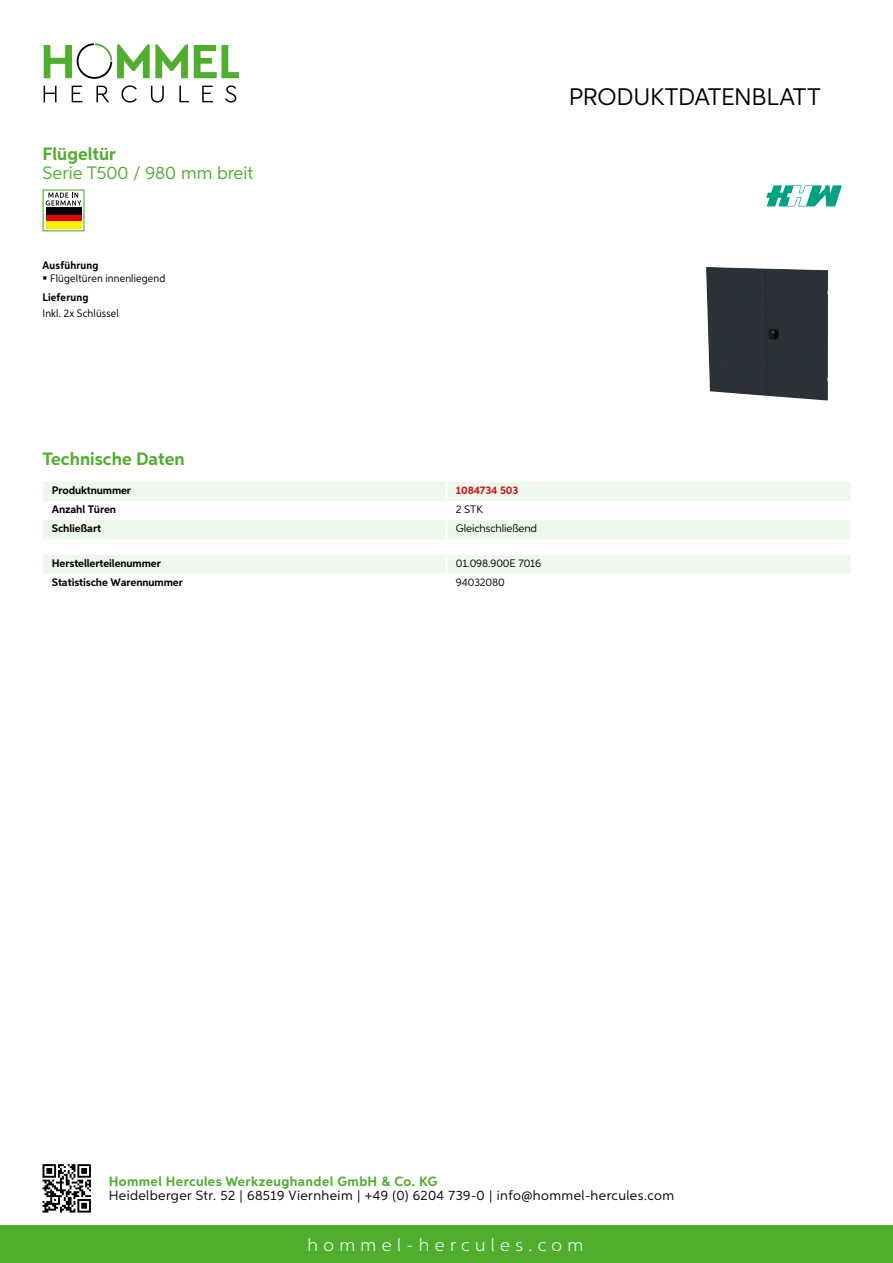
<style>
.page{position:relative;width:893px;height:1263px;background:#fff}
.page>*{position:absolute;margin:0;border:0;box-sizing:border-box;transform-origin:0 0}
.t1{font:24px "Aspira";letter-spacing:-.01em;color:#000}
.t2{font:700 18px "Aspira";color:#50ae2f}
.t3{font:18px "Aspira";color:#50ae2f}
.t4{font:300 18px "Aspira";letter-spacing:.3em;color:#fff}
.t5{font:13.5px "Aspira";letter-spacing:.03em;color:#000}
.t6{font:700 13.5px "Aspira";letter-spacing:.03em;color:#50ae2f}
.t7{font:700 10.95px "Aspira";letter-spacing:-.01em;color:#000}
.t8{font:10.95px "Aspira";letter-spacing:-.01em;color:#000}
.t9{font:10.95px "Aspira Nar";letter-spacing:.015em;color:#000}
.t10{font:700 10.95px "Aspira Nar";letter-spacing:.02em;color:#000}
.t11{font:700 10.95px "Aspira";letter-spacing:-.01em;color:#cd1013}
</style>
<div class="page">
<div style="left:0;top:1226px;width:893px;height:37px;background:#50ae2f"></div>
<svg style="left:43px;top:1164px;width:48px;height:48px"></svg>
<svg style="left:194px;top:45px;width:45px;height:33px"></svg>
<svg style="left:44px;top:43px;width:144px;height:36px"></svg>
<svg style="left:44px;top:86px;width:13px;height:16px"></svg>
<svg style="left:72px;top:86px;width:10px;height:16px"></svg>
<svg style="left:96px;top:86px;width:13px;height:16px"></svg>
<svg style="left:121px;top:85px;width:16px;height:18px"></svg>
<svg style="left:151px;top:86px;width:13px;height:17px"></svg>
<svg style="left:179px;top:86px;width:10px;height:16px"></svg>
<svg style="left:202px;top:86px;width:11px;height:16px"></svg>
<svg style="left:225px;top:85px;width:11px;height:18px"></svg>
<svg style="left:43px;top:482px;width:807px;height:57px"></svg>
<hr style="left:445px;top:520px;width:3px;height:19px;background:#fff">
<div style="left:43px;top:555px;width:807px;height:19px;background:#eef7eb"></div>
<svg style="left:43px;top:189px;width:42px;height:42px"></svg>
<div style="left:46px;top:214px;width:35px;height:7px;background:#e3000b"></div>
<div style="left:46px;top:208px;width:35px;height:7px;background:#000"></div>
<div style="left:46px;top:221px;width:35px;height:7px;background:#ffed00"></div>
<img style="left:706px;top:267px;width:122px;height:133px">
<svg style="left:766px;top:185px;width:76px;height:21px"></svg>
<h2 class="t2" style="left:43px;top:142px;width:75px">Flügeltür</h2>
<h2 class="t3" style="left:43px;top:162px;width:212px">Serie T500 / 980 mm breit</h2>
<p class="t10" style="left:43px;top:259px;width:58px">Ausführung</p>
<p class="t9" style="left:50px;top:272px;width:117px">Flügeltüren innenliegend</p>
<p class="t10" style="left:43px;top:291px;width:47px">Lieferung</p>
<p class="t9" style="left:43px;top:306px;width:78px">Inkl. 2x Schlüssel</p>
<h1 class="t1" style="left:569px;top:82px;width:253px">Produktdatenblatt</h1>
<h2 class="t2" style="left:43px;top:448px;width:144px">Technische Daten</h2>
<p class="t7" style="left:52px;top:483px;width:81px">Produktnummer</p>
<p class="t11" style="left:456px;top:483px;width:64px">1084734 503</p>
<p class="t7" style="left:52px;top:502px;width:66px">Anzahl Türen</p>
<p class="t8" style="left:456px;top:502px;width:22px">2 STK</p>
<p class="t7" style="left:52px;top:521px;width:51px">Schließart</p>
<p class="t8" style="left:456px;top:522px;width:83px">Gleichschließend</p>
<p class="t7" style="left:52px;top:556px;width:111px">Herstellerteilenummer</p>
<p class="t8" style="left:456px;top:556px;width:87px">01.098.900E 7016</p>
<p class="t7" style="left:52px;top:575px;width:132px">Statistische Warennummer</p>
<p class="t8" style="left:456px;top:575px;width:51px">94032080</p>
<p class="t6" style="left:109px;top:1172px;width:330px">Hommel Hercules Werkzeughandel GmbH &amp; Co. KG</p>
<p class="t5" style="left:109px;top:1187px;width:567px">Heidelberger Str. 52 | 68519 Viernheim | +49 (0) 6204 739-0 | info@hommel-hercules.com</p>
<h2 class="t4" style="left:307px;top:1234px;width:277px">hommel-hercules.com</h2>
</div>
